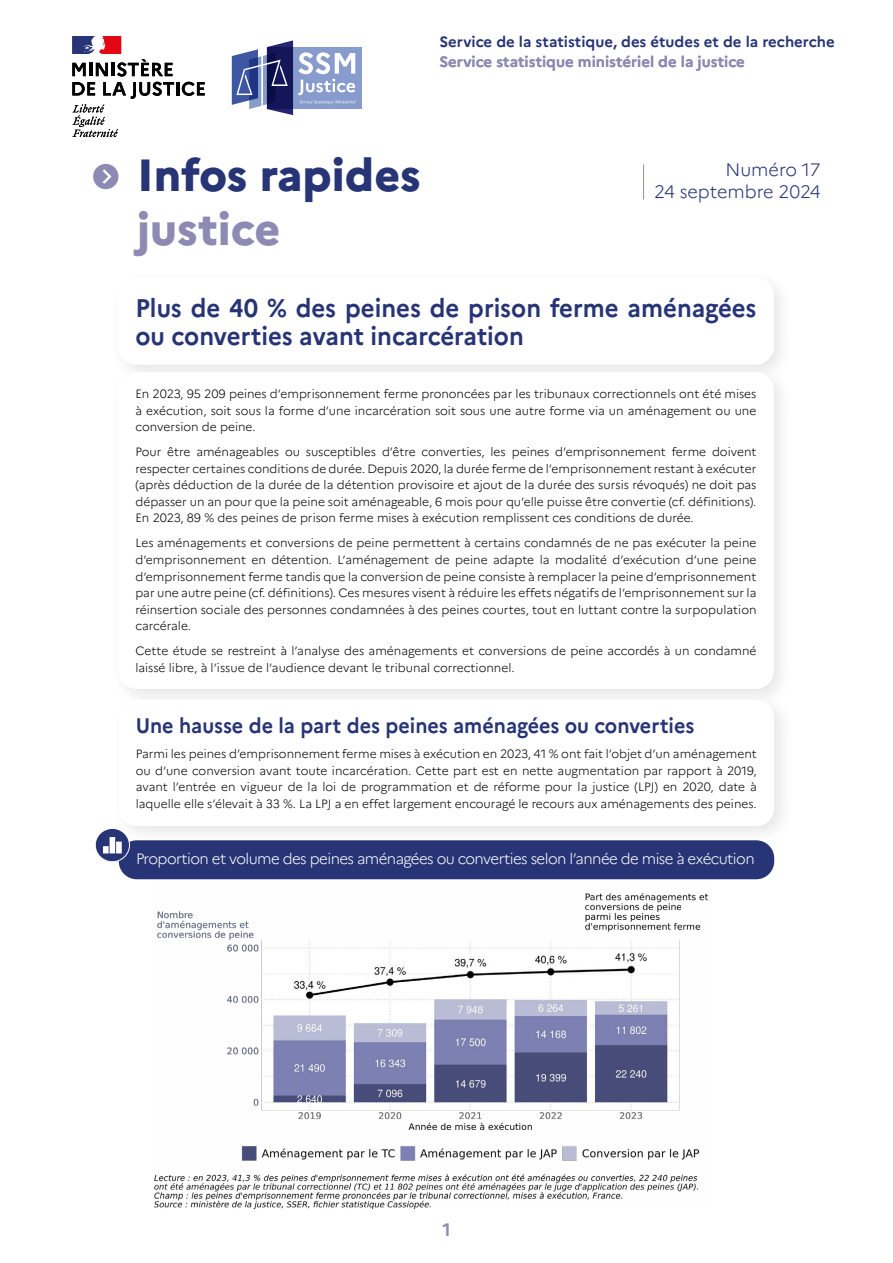
<style>
.page{position:relative;width:893px;height:1263px;background:#fff}
.page>*{position:absolute;margin:0;border:0;box-sizing:border-box;transform-origin:0 0}
.t1{font:800 45px "Marianne";color:#273475}
.t2{font:800 45px "Marianne";color:#8e8ab3}
.t3{font:700 25.5px/28.5px "Marianne";color:#273475;scale:.94 1}
.t4{font:700 21px "Marianne";color:#273475;scale:.94 1}
.t5{font:300 18px/21.6px "Marianne";letter-spacing:-.005em;color:#273475;text-align:right}
.t6{font:700 18px "Marianne";color:#8e8ab3}
.t7{font:300 15px "Marianne";letter-spacing:-.04em;color:#fff}
.t8{font:700 15px "Marianne";color:#273475}
.t9{font:700 15px "Marianne";color:#8e8ab3}
.t10{font:300 12px/16.5px "Marianne";color:#000;text-align:justify}
</style>
<div class="page">
<div style="left:93px;top:164px;width:25px;height:25px;background:#8e8ab3;border-radius:50%"></div>
<svg style="left:103px;top:169px;width:8px;height:15px"></svg>
<hr style="left:643px;top:164px;width:1px;height:35px;background:#8e8ab3">
<svg style="left:72px;top:36px;width:133px;height:101px"></svg>
<div style="left:111px;top:364px;width:683px;height:345px;background:#000;opacity:.1"></div>
<div style="left:118px;top:372px;width:656px;height:317px;background:#fff;border-radius:18px"></div>
<div style="left:111px;top:692px;width:683px;height:154px;background:#f4f4f4"></div>
<div style="left:119px;top:699px;width:655px;height:127px;background:#fff;border-radius:18px"></div>
<div style="left:267px;top:47px;width:95px;height:62px;background:#879ccd"></div>
<svg style="left:232px;top:40px;width:123px;height:75px"></svg>
<div style="left:119px;top:840px;width:655px;height:39px;background:#273475;border-radius:18px"></div>
<div style="left:95px;top:828px;width:34px;height:34px;background:#273475;border-radius:50%"></div>
<svg style="left:103px;top:837px;width:19px;height:16px"></svg>
<div style="left:95px;top:828px;width:35px;height:34px;border:1px solid #fff;border-radius:50%"></div>
<img style="left:154px;top:892px;width:555px;height:317px">
<div style="left:681px;top:904px;width:8px;height:7px;background:#fff"></div>
<p class="t8" style="left:439px;top:33px;width:397px">Service de la statistique, des études et de la recherche</p>
<p class="t9" style="left:439px;top:53px;width:307px">Service statistique ministériel de la justice</p>
<h1 class="t1" style="left:137px;top:147px;width:285px">Infos rapides</h1>
<h1 class="t2" style="left:137px;top:201px;width:145px">justice</h1>
<h3 class="t5" style="left:654px;top:159px;width:168px">Numéro 17<br>24 septembre 2024</h3>
<h2 class="t3" style="left:135px;top:293px;width:662px">Plus de 40 % des peines de prison ferme aménagées ou converties avant incarcération</h2>
<p class="t10" style="left:135px;top:386px;width:622px">En 2023, 95 209 peines d’emprisonnement ferme prononcées par les tribunaux correctionnels ont été mises à exécution, soit sous la forme d’une incarcération soit sous une autre forme via un aménagement ou une conversion de peine.</p>
<p class="t10" style="left:135px;top:444px;width:623px">Pour être aménageables ou susceptibles d’être converties, les peines d’emprisonnement ferme doivent respecter certaines conditions de durée. Depuis 2020, la durée ferme de l’emprisonnement restant à exécuter (après déduction de la durée de la détention provisoire et ajout de la durée des sursis révoqués) ne doit pas dépasser un an pour que la peine soit aménageable, 6 mois pour qu’elle puisse être convertie (cf. définitions).<br>En 2023, 89 % des peines de prison ferme mises à exécution remplissent ces conditions de durée.</p>
<p class="t10" style="left:135px;top:535px;width:623px">Les aménagements et conversions de peine permettent à certains condamnés de ne pas exécuter la peine d’emprisonnement en détention. L’aménagement de peine adapte la modalité d’exécution d’une peine d’emprisonnement ferme tandis que la conversion de peine consiste à remplacer la peine d’emprisonnement par une autre peine (cf. définitions). Ces mesures visent à réduire les effets négatifs de l’emprisonnement sur la réinsertion sociale des personnes condamnées à des peines courtes, tout en luttant contre la surpopulation carcérale.</p>
<p class="t10" style="left:135px;top:642px;width:623px">Cette étude se restreint à l’analyse des aménagements et conversions de peine accordés à un condamné laissé libre, à l’issue de l’audience devant le tribunal correctionnel.</p>
<h3 class="t4" style="left:136px;top:713px;width:596px">Une hausse de la part des peines aménagées ou converties</h3>
<p class="t10" style="left:136px;top:746px;width:623px">Parmi les peines d’emprisonnement ferme mises à exécution en 2023, 41 % ont fait l’objet d’un aménagement ou d’une conversion avant toute incarcération. Cette part est en nette augmentation par rapport à 2019, avant l’entrée en vigueur de la loi de programmation et de réforme pour la justice (LPJ) en 2020, date à laquelle elle s’élevait à 33 %. La LPJ a en effet largement encouragé le recours aux aménagements des peines.</p>
<p class="t7" style="left:136px;top:850px;width:620px">Proportion et volume des peines aménagées ou converties selon l’année de mise à exécution</p>
<h3 class="t6" style="left:442px;top:1218px;width:10px">1</h3>
</div>
